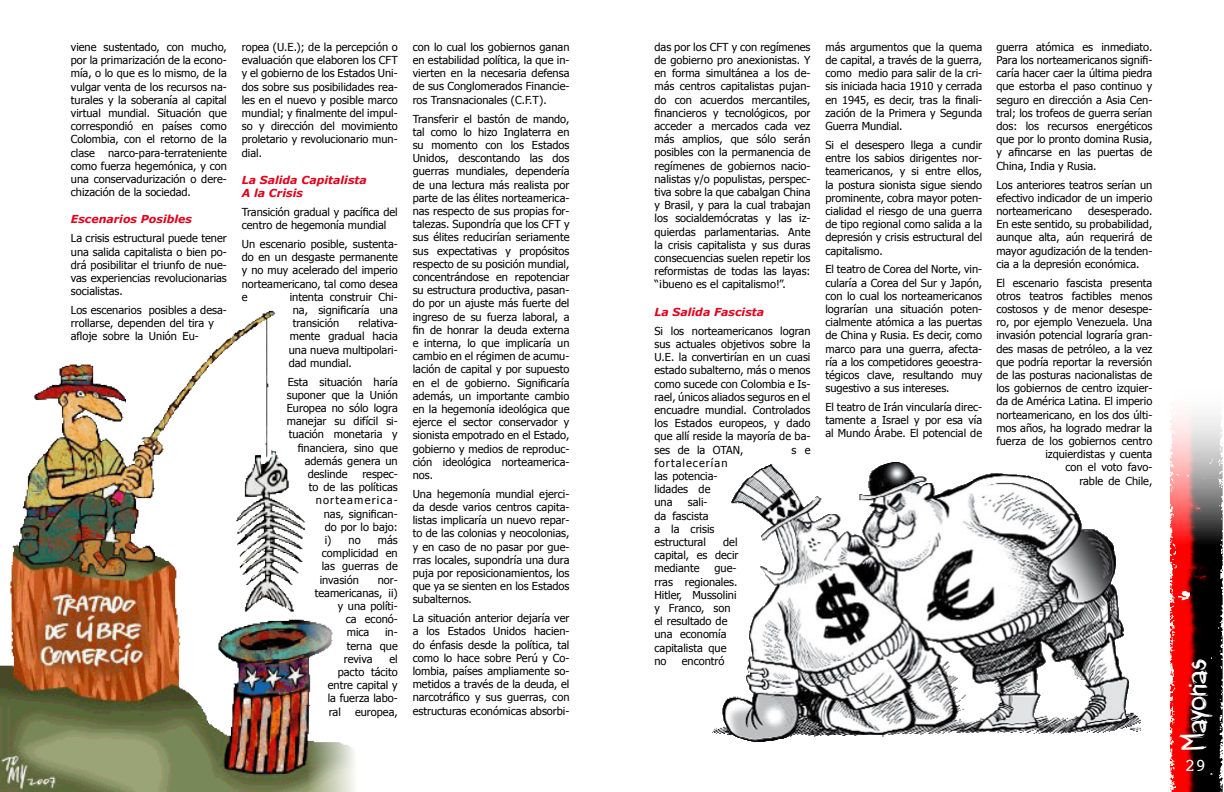
<style>
.page{position:relative;width:1224px;height:792px;background:#fff}
.page>*{position:absolute;margin:0;border:0;box-sizing:border-box;transform-origin:0 0}
.t1{font:30px "Brankovic";color:#fff}
.t2{font:18px "Courier";color:#fff}
.t3{font:11px/13.2px "Tahoma";color:#000;text-align:justify}
.t4{font:italic 700 11px/13.2px "Verdana";color:#e2001a}
.t5{font:11px "Tahoma";letter-spacing:.11em;color:#000}
</style>
<div class="page">
<img style="left:0;top:310px;width:355px;height:482px">
<img style="left:712px;top:462px;width:429px;height:280px">
<img style="left:1170px;top:415px;width:53px;height:377px">
<p class="t3" style="left:71px;top:40px;width:158px">viene sustentado, con mucho, por la primarización de la econo&shy;mía, o lo que es lo mismo, de la vulgar venta de los recursos na&shy;turales y la soberanía al capital virtual mundial. Situación que correspondió en países como Colombia, con el retorno de la clase narco-para-terrateniente como fuerza hegemónica, y con una conservadurización o dere&shy;chización de la sociedad.</p>
<p class="t4" style="left:71px;top:213px;width:123px">Escenarios Posibles</p>
<p class="t3" style="left:71px;top:231px;width:158px">La crisis estructural puede tener una salida capitalista o bien po&shy;drá posibilitar el triunfo de nue&shy;vas experiencias revolucionarias socialistas.</p>
<p class="t3" style="left:71px;top:303px;width:157px;text-align:left">Los escenarios posibles a desa&shy;rrollarse, dependen del tira y afloje sobre la Unión Eu-</p>
<p class="t3" style="left:242px;top:40px;width:158px">ropea (U.E.); de la percepción o evaluación que elaboren los CFT y el gobierno de los Estados Uni&shy;dos sobre sus posibilidades rea&shy;les en el nuevo y posible marco mundial; y finalmente del impul&shy;so y dirección del movimiento proletario y revolucionario mun&shy;dial.</p>
<p class="t4" style="left:242px;top:173px;width:127px">La Salida Capitalista<br>A la Crisis</p>
<p class="t3" style="left:242px;top:205px;width:158px">Transición gradual y pacífica del centro de hegemonía mundial</p>
<p class="t3" style="left:242px;top:237px;width:158px">Un escenario posible, sustenta&shy;do en un desgaste permanente y no muy acelerado del imperio norteamericano, tal como desea e</p>
<p class="t3" style="left:290px;top:290px;width:110px">intenta construir Chi&shy;na, significaría una transición</p>
<p class="t3" style="left:289px;top:316px;width:110px;text-indent:70px">relativa&shy;mente gradual hacia una nueva multipolari&shy;dad mundial.</p>
<p class="t3" style="left:288px;top:375px;width:112px">Esta situación haría</p>
<p class="t3" style="left:287px;top:388px;width:113px">suponer que la Unión</p>
<p class="t3" style="left:287px;top:401px;width:113px">Europea no sólo logra</p>
<p class="t3" style="left:287px;top:414px;width:113px">manejar su difícil si-</p>
<p class="t3" style="left:289px;top:427px;width:110px">tuación monetaria y</p>
<p class="t3" style="left:298px;top:441px;width:102px">financiera, sino que</p>
<p class="t3" style="left:305px;top:454px;width:94px">además genera un</p>
<p class="t3" style="left:308px;top:467px;width:41px">deslinde</p>
<p class="t3" style="left:362px;top:467px;width:37px">respec-</p>
<p class="t3" style="left:309px;top:480px;width:91px">to de las políticas</p>
<p class="t5" style="left:316px;top:493px;width:83px">norteamerica-</p>
<p class="t3" style="left:324px;top:507px;width:75px">nas, significan-</p>
<p class="t3" style="left:325px;top:520px;width:75px">do por lo bajo:</p>
<p class="t3" style="left:325px;top:533px;width:37px">i) no</p>
<p class="t3" style="left:320px;top:533px;width:80px;text-indent:58px">más complicidad en las guerras de invasión</p>
<p class="t3" style="left:378px;top:573px;width:21px">nor-</p>
<p class="t3" style="left:315px;top:586px;width:85px">teamericanas, ii)</p>
<p class="t3" style="left:338px;top:599px;width:61px">y una políti-</p>
<p class="t3" style="left:346px;top:612px;width:53px">ca econó-</p>
<p class="t3" style="left:347px;top:625px;width:24px">mica</p>
<p class="t3" style="left:344px;top:625px;width:56px;text-indent:41px">in&shy;terna que reviva</p>
<p class="t3" style="left:389px;top:652px;width:10px">el</p>
<p class="t3" style="left:338px;top:665px;width:61px">pacto tácito</p>
<p class="t3" style="left:328px;top:678px;width:72px">entre capital y</p>
<p class="t3" style="left:328px;top:691px;width:71px">la fuerza labo-</p>
<p class="t3" style="left:329px;top:705px;width:14px">ral</p>
<p class="t3" style="left:355px;top:705px;width:44px">europea,</p>
<p class="t3" style="left:413px;top:40px;width:158px">con lo cual los gobiernos ganan en estabilidad política, la que in&shy;vierten en la necesaria defensa de sus Conglomerados Financie&shy;ros Transnacionales (C.F.T).</p>
<p class="t3" style="left:413px;top:111px;width:158px">Transferir el bastón de mando, tal como lo hizo Inglaterra en su momento con los Estados Unidos, descontando las dos guerras mundiales, dependería de una lectura más realista por parte de las élites norteamerica&shy;nas respecto de sus propias for&shy;talezas. Supondría que los CFT y sus élites reducirían seriamente sus expectativas y propósitos respecto de su posición mundial, concentrándose en repotenciar su estructura productiva, pasan&shy;do por un ajuste más fuerte del ingreso de su fuerza laboral, a fin de honrar la deuda externa e interna, lo que implicaría un cambio en el régimen de acumu&shy;lación de capital y por supuesto en el de gobierno. Significaría además, un importante cambio en la hegemonía ideológica que ejerce el sector conservador y sionista empotrado en el Estado, gobierno y medios de reproduc&shy;ción ideológica norteamerica&shy;nos.</p>
<p class="t3" style="left:413px;top:487px;width:158px">Una hegemonía mundial ejerci&shy;da desde varios centros capita&shy;listas implicaría un nuevo repar&shy;to de las colonias y neocolonias, y en caso de no pasar por gue&shy;rras locales, supondría una dura puja por reposicionamientos, los que ya se sienten en los Estados subalternos.</p>
<p class="t3" style="left:413px;top:611px;width:158px">La situación anterior dejaría ver a los Estados Unidos hacien&shy;do énfasis desde la política, tal como lo hace sobre Perú y Co&shy;lombia, países ampliamente so&shy;metidos a través de la deuda, el narcotráfico y sus guerras, con estructuras económicas absorbi-</p>
<p class="t3" style="left:655px;top:40px;width:158px">das por los CFT y con regímenes de gobierno pro anexionistas. Y en forma simultánea a los de&shy;más centros capitalistas pujan&shy;do con acuerdos mercantiles, financieros y tecnológicos, por acceder a mercados cada vez más amplios, que sólo serán posibles con la permanencia de regímenes de gobiernos nacio&shy;nalistas y/o populistas, perspec&shy;tiva sobre la que cabalgan China y Brasil, y para la cual trabajan los socialdemócratas y las iz&shy;quierdas parlamentarias. Ante la crisis capitalista y sus duras consecuencias suelen repetir los reformistas de todas las layas: “¡bueno es el capitalismo!”.</p>
<p class="t4" style="left:655px;top:305px;width:111px">La Salida Fascista</p>
<p class="t3" style="left:655px;top:324px;width:158px">Si los norteamericanos logran sus actuales objetivos sobre la U.E. la convertirían en un cuasi estado subalterno, más o menos como sucede con Colombia e Is&shy;rael, únicos aliados seguros en el encuadre mundial. Controlados los Estados europeos, y dado que allí reside la mayoría de ba&shy;ses de la OTAN,</p>
<p class="t3" style="left:792px;top:442px;width:20px">s e</p>
<p class="t3" style="left:655px;top:456px;width:74px;text-align:left">fortalecerían las potencia&shy;lidades de una</p>
<p class="t3" style="left:655px;top:495px;width:61px;text-align:left;text-indent:33px">sali&shy;da fascista a la crisis estructural</p>
<p class="t3" style="left:655px;top:535px;width:85px;text-indent:69px">del capital, es decir mediante</p>
<p class="t3" style="left:655px;top:561px;width:85px;text-align:left;text-indent:60px">gue&shy;rras regionales.<br>Hitler, Mussolini y Franco, son el resultado de una economía capitalista que no</p>
<p class="t3" style="left:682px;top:654px;width:44px">encontró</p>
<p class="t3" style="left:825px;top:40px;width:158px">más argumentos que la quema de capital, a través de la guerra, como medio para salir de la cri&shy;sis iniciada hacia 1910 y cerrada en 1945, es decir, tras la finali&shy;zación de la Primera y Segunda Guerra Mundial.</p>
<p class="t3" style="left:825px;top:138px;width:158px">Si el desespero llega a cundir entre los sabios dirigentes nor&shy;teamericanos, y si entre ellos, la postura sionista sigue siendo prominente, cobra mayor poten&shy;cialidad el riesgo de una guerra de tipo regional como salida a la depresión y crisis estructural del capitalismo.</p>
<p class="t3" style="left:825px;top:262px;width:158px">El teatro de Corea del Norte, vin&shy;cularía a Corea del Sur y Japón, con lo cual los norteamericanos lograrían una situación poten&shy;cialmente atómica a las puertas de China y Rusia. Es decir, como marco para una guerra, afecta&shy;ría a los competidores geoestra&shy;tégicos clave, resultando muy sugestivo a sus intereses.</p>
<p class="t3" style="left:825px;top:400px;width:158px">El teatro de Irán vincularía direc&shy;tamente a Israel y por esa vía al Mundo Árabe. El potencial de</p>
<p class="t3" style="left:996px;top:40px;width:158px">guerra atómica es inmediato.<br>Para los norteamericanos signifi&shy;caría hacer caer la última piedra que estorba el paso continuo y seguro en dirección a Asia Cen&shy;tral; los trofeos de guerra serían dos: los recursos energéticos que por lo pronto domina Rusia, y afincarse en las puertas de China, India y Rusia.</p>
<p class="t3" style="left:996px;top:177px;width:158px">Los anteriores teatros serían un efectivo indicador de un imperio norteamericano</p>
<p class="t3" style="left:996px;top:204px;width:158px;text-indent:92px">desesperado.<br>En este sentido, su probabilidad, aunque alta, aún requerirá de mayor agudización de la tenden&shy;cia a la depresión económica.</p>
<p class="t3" style="left:996px;top:275px;width:158px;text-align:right">El escenario fascista presenta otros teatros factibles menos costosos y de menor desespe&shy;ro, por ejemplo Venezuela. Una invasión potencial lograría gran&shy;des masas de petróleo, a la vez que podría reportar la reversión de las posturas nacionalistas de los gobiernos de centro izquier&shy;da de América Latina. El imperio norteamericano, en los dos últi&shy;mos años, ha logrado medrar la fuerza de los gobiernos centro izquierdistas y cuenta<br>con el voto favo-<br>rable de Chile,</p>
<h1 class="t1" style="left:1174px;top:750px;width:91px;rotate:-90deg">Mayorias</h1>
<h2 class="t2" style="left:1185px;top:752px;width:23px">29</h2>
</div>
